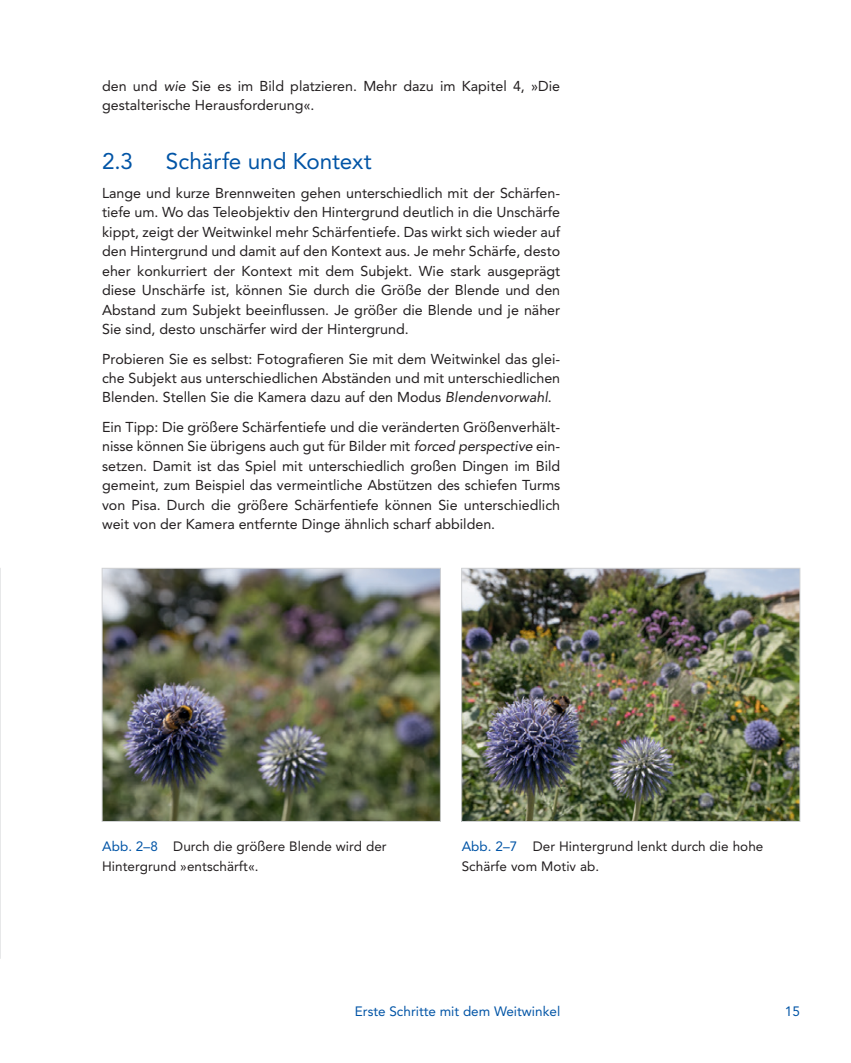
<style>
.page{position:relative;width:851px;height:1063px;background:#fff}
.page>*{position:absolute;margin:0;border:0;box-sizing:border-box;transform-origin:0 0}
.t1{font:22.5px "Avenir LT Pro";color:#0154a6}
.t2{font:14.25px/19.5px "Avenir LT Pro";color:#231f20;text-align:justify}
.t3{font:13.5px/19.5px "Avenir LT Pro";letter-spacing:.005em;color:#231f20}
.t4{font:13.5px "Avenir LT Pro";color:#0154a6}
.s1{font-style:italic}
.s2{color:#0154a6}
</style>
<div class="page">
<svg style="left:0;top:568px;width:1px;height:391px"></svg>
<img style="left:104px;top:570px;width:334px;height:250px">
<div style="left:102px;top:568px;width:338px;height:254px;border:1px solid #d1d2d4"></div>
<img style="left:463px;top:570px;width:335px;height:250px">
<div style="left:461px;top:568px;width:339px;height:254px;border:1px solid #d1d2d4"></div>
<p class="t2" style="left:102px;top:76px;width:459px">den und <span class="s1">wie</span> Sie es im Bild platzieren. Mehr dazu im Kapitel 4, »Die gestalterische Herausforderung«.</p>
<h1 class="t1" style="left:102px;top:147px;width:32px">2.3</h1>
<h1 class="t1" style="left:166px;top:147px;width:207px">Schärfe und Kontext</h1>
<p class="t2" style="left:102px;top:183px;width:460px">Lange und kurze Brennweiten gehen unterschiedlich mit der Schärfen&shy;tiefe um. Wo das Teleobjektiv den Hintergrund deutlich in die Unschärfe kippt, zeigt der Weitwinkel mehr Schärfentiefe. Das wirkt sich wieder auf den Hintergrund und damit auf den Kontext aus. Je mehr Schärfe, desto eher konkurriert der Kontext mit dem Subjekt. Wie stark ausgeprägt diese Unschärfe ist, können Sie durch die Größe der Blende und den Abstand zum Subjekt beeinflussen. Je größer die Blende und je näher Sie sind, desto unschärfer wird der Hintergrund.</p>
<p class="t2" style="left:102px;top:349px;width:459px">Probieren Sie es selbst: Fotografieren Sie mit dem Weitwinkel das glei&shy;che Subjekt aus unterschiedlichen Abständen und mit unterschiedlichen Blenden. Stellen Sie die Kamera dazu auf den Modus <span class="s1">Blendenvorwahl</span>.</p>
<p class="t2" style="left:102px;top:417px;width:459px">Ein Tipp: Die größere Schärfentiefe und die veränderten Größenverhält&shy;nisse können Sie übrigens auch gut für Bilder mit <span class="s1">forced perspective</span> ein&shy;setzen. Damit ist das Spiel mit unterschiedlich großen Dingen im Bild gemeint, zum Beispiel das vermeintliche Abstützen des schiefen Turms von Pisa. Durch die größere Schärfentiefe können Sie unterschiedlich weit von der Kamera entfernte Dinge ähnlich scharf abbilden.</p>
<p class="t3" style="left:102px;top:837px;width:286px"><span class="s2">Abb. 2–8</span> Durch die größere Blende wird der<br>Hintergrund »entschärft«.</p>
<p class="t3" style="left:461px;top:837px;width:303px"><span class="s2">Abb. 2–7</span> Der Hintergrund lenkt durch die hohe<br>Schärfe vom Motiv ab.</p>
<p class="t4" style="left:355px;top:1003px;width:207px">Erste Schritte mit dem Weitwinkel</p>
<p class="t4" style="left:784px;top:1003px;width:17px">15</p>
</div>
